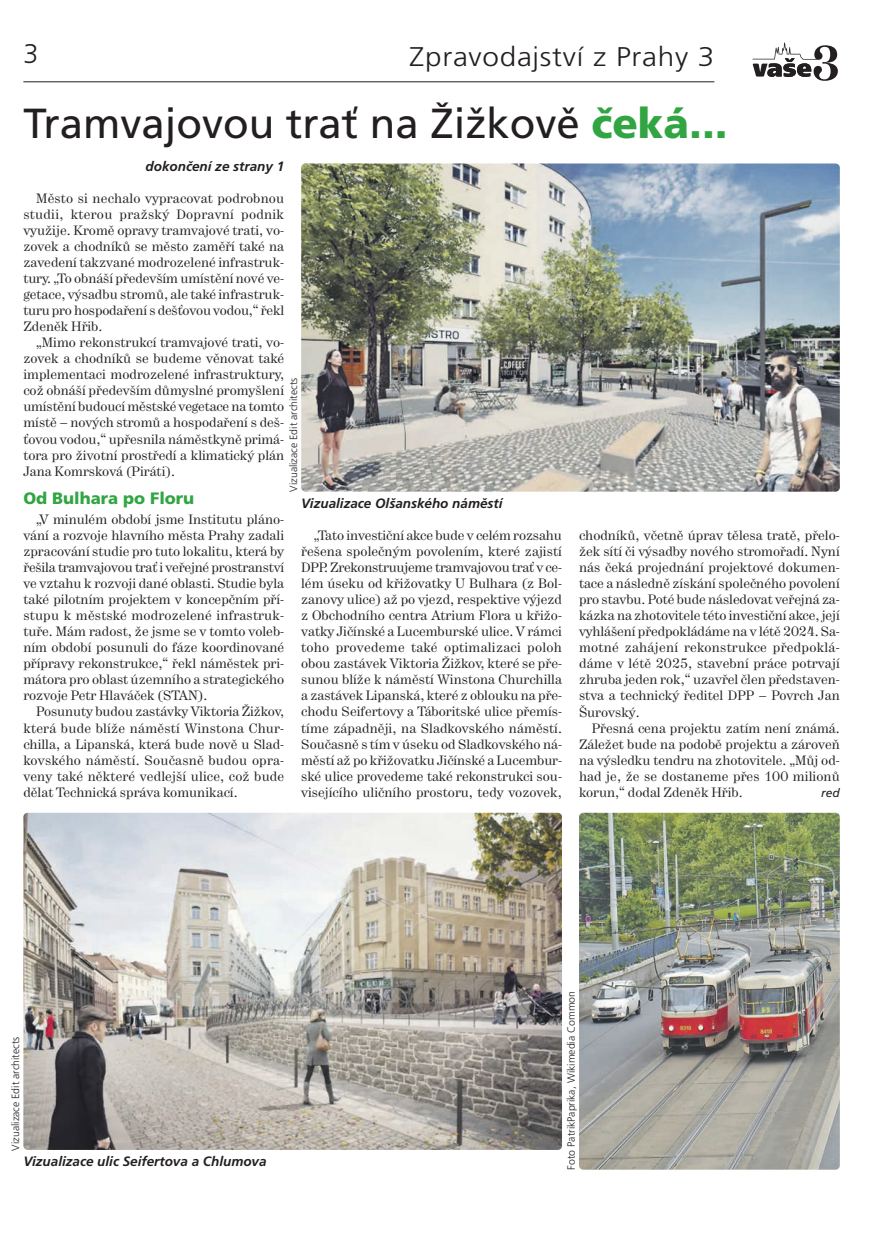
<style>
.page{position:relative;width:893px;height:1242px;background:#fff}
.page>*{position:absolute;margin:0;border:0;box-sizing:border-box;transform-origin:0 0}
.t1{font:42px "Frutiger CE";color:#231f20}
.t2{font:300 27px "Frutiger CE";letter-spacing:.025em;color:#231f20;scale:1.1 1}
.t3{font:300 27px "Frutiger CE";letter-spacing:.025em;color:#231f20}
.t4{font:900 16.5px "Frutiger CE";color:#32a543}
.t5{font:13.5px/16px "Hercules";color:#231f20;text-align:justify}
.t6{font:italic 700 13.5px "Frutiger CE";color:#231f20}
.t7{font:italic 12px "Frutiger CE";color:#231f20}
.t8{font:300 10.5px "Frutiger CE";color:#231f20}
.s1{font-weight:900;color:#32a543}
</style>
<div class="page">
<hr style="left:23px;top:81px;width:691px;height:1px;background:#231f20">
<svg style="left:752px;top:43px;width:86px;height:38px"></svg>
<img style="left:301px;top:163px;width:539px;height:328px;border-radius:4px">
<img style="left:23px;top:812px;width:539px;height:338px;border-radius:4px">
<img style="left:579px;top:812px;width:261px;height:357px;border-radius:4px">
<h2 class="t3" style="left:23px;top:43px;width:17px">3</h2>
<h2 class="t2" style="left:410px;top:46px;width:279px">Zpravodajství z Prahy 3</h2>
<h1 class="t1" style="left:23px;top:106px;width:706px">Tramvajovou trať na Žižkově <span class="s1">čeká...</span></h1>
<p class="t6" style="left:146px;top:160px;width:140px">dokončení ze strany 1</p>
<p class="t5" style="left:23px;top:191px;width:262px;text-indent:13px">Město si nechalo vypracovat podrobnou studii, kterou pražský Dopravní podnik využi je. Kromě opravy tramvajové trati, vo&shy;zovek a chodníků se město zaměří také na zavedení takzvané modrozelené infrastruk&shy;tury. „To obnáší především umístění nové ve&shy;getace, výsadbu stromů, ale také infrastruk&shy;turu pro hospodaření s dešťovou vodou,“ řekl Zdeněk Hřib.</p>
<p class="t5" style="left:23px;top:335px;width:262px;text-indent:13px">„Mimo rekonstrukcí tramvajové trati, vo&shy;zovek a chodníků se budeme věnovat také implementaci modrozelené infrastruktury, což obnáší především důmyslné promyšlení umístění budoucí městské vegetace na tomto místě – nových stromů a hospodaření s deš&shy;ťovou vodou,“ upřesnila náměstkyně primá&shy;tora pro životní prostředí a klimatický plán Jana Komrsková (Piráti).</p>
<p class="t4" style="left:23px;top:491px;width:172px">Od Bulhara po Floru</p>
<p class="t5" style="left:23px;top:512px;width:262px;text-indent:13px">„V minulém období jsme Institutu pláno&shy;vání a rozvoje hlavního města Prahy zadali zpracování studie pro tuto lokalitu, která by řešila tramvajovou trať i veřejné prostranství ve vztahu k rozvoji dané oblasti. Studie byla také pilotním projektem v koncepčním pří&shy;stupu k městské modrozelené infrastruk&shy;tuře. Mám radost, že jsme se v tomto voleb&shy;ním období posunuli do fáze koordinované přípravy rekonstrukce,“ řekl náměstek pri&shy;mátora pro oblast územního a strategického rozvoje Petr Hlaváček (STAN).</p>
<p class="t5" style="left:23px;top:705px;width:262px;text-indent:13px">Posunuty budou zastávky Viktoria Žižkov, která bude blíže náměstí Winstona Chur&shy;chilla, a Lipanská, která bude nově u Slad&shy;kovského náměstí. Současně budou opra&shy;veny také některé vedlejší ulice, což bude dělat Technická správa komunikací.</p>
<p class="t8" style="left:289px;top:491px;width:116px;rotate:-90deg">Vizualizace Edit architects</p>
<p class="t6" style="left:301px;top:497px;width:203px">Vizualizace Olšanského náměstí</p>
<p class="t5" style="left:301px;top:528px;width:262px;text-indent:13px">„Tato investiční akce bude v celém rozsahu řešena společným povolením, které zajistí DPP. Zrekonstruujeme tramvajovou trať v ce&shy;lém úseku od křižovatky U Bulhara (z Bol&shy;zanovy ulice) až po vjezd, respektive výjezd z Obchodního centra Atrium Flora u křižo&shy;vatky Jičínské a Lucemburské ulice. V rámci toho provedeme také optimalizaci poloh obou zastávek Viktoria Žižkov, které se pře&shy;sunou blíže k náměstí Winstona Churchilla a zastávek Lipanská, které z oblouku na pře&shy;chodu Seifertovy a Táboritské ulice přemís&shy;tíme západněji, na Sladkovského náměstí.<br>Současně s tím v úseku od Sladkovského ná&shy;městí až po křižovatku Jičínské a Lucembur&shy;ské ulice provedeme také rekonstrukci sou&shy;visejícího uličního prostoru, tedy vozovek,</p>
<p class="t5" style="left:579px;top:528px;width:262px">chodníků, včetně úprav tělesa tratě, přelo&shy;žek sítí či výsadby nového stromořadí. Nyní nás čeká projednání projektové dokumen&shy;tace a následně získání společného povolení pro stavbu. Poté bude následovat veřejná za&shy;kázka na zhotovitele této investiční akce, její vyhlášení předpokládáme na v létě 2024. Sa&shy;motné zahájení rekonstrukce předpoklá&shy;dáme v létě 2025, stavební práce potrvají zhruba jeden rok,“ uzavřel člen představen&shy;stva a technický ředitel DPP – Povrch Jan Šurovský.</p>
<p class="t5" style="left:579px;top:721px;width:262px;text-indent:13px">Přesná cena projektu zatím není známá.<br>Záležet bude na podobě projektu a zároveň na výsledku tendru na zhotovitele. „Můj od&shy;had je, že se dostaneme přes 100 milionů korun,“ dodal Zdeněk Hřib.</p>
<p class="t7" style="left:821px;top:787px;width:20px">red</p>
<p class="t8" style="left:11px;top:1150px;width:116px;rotate:-90deg">Vizualizace Edit architects</p>
<p class="t6" style="left:23px;top:1155px;width:245px">Vizualizace ulic Seifertova a Chlumova</p>
<p class="t8" style="left:567px;top:1169px;width:180px;rotate:-90deg">Foto PatrikPaprika, Wikimedia Common</p>
</div>
